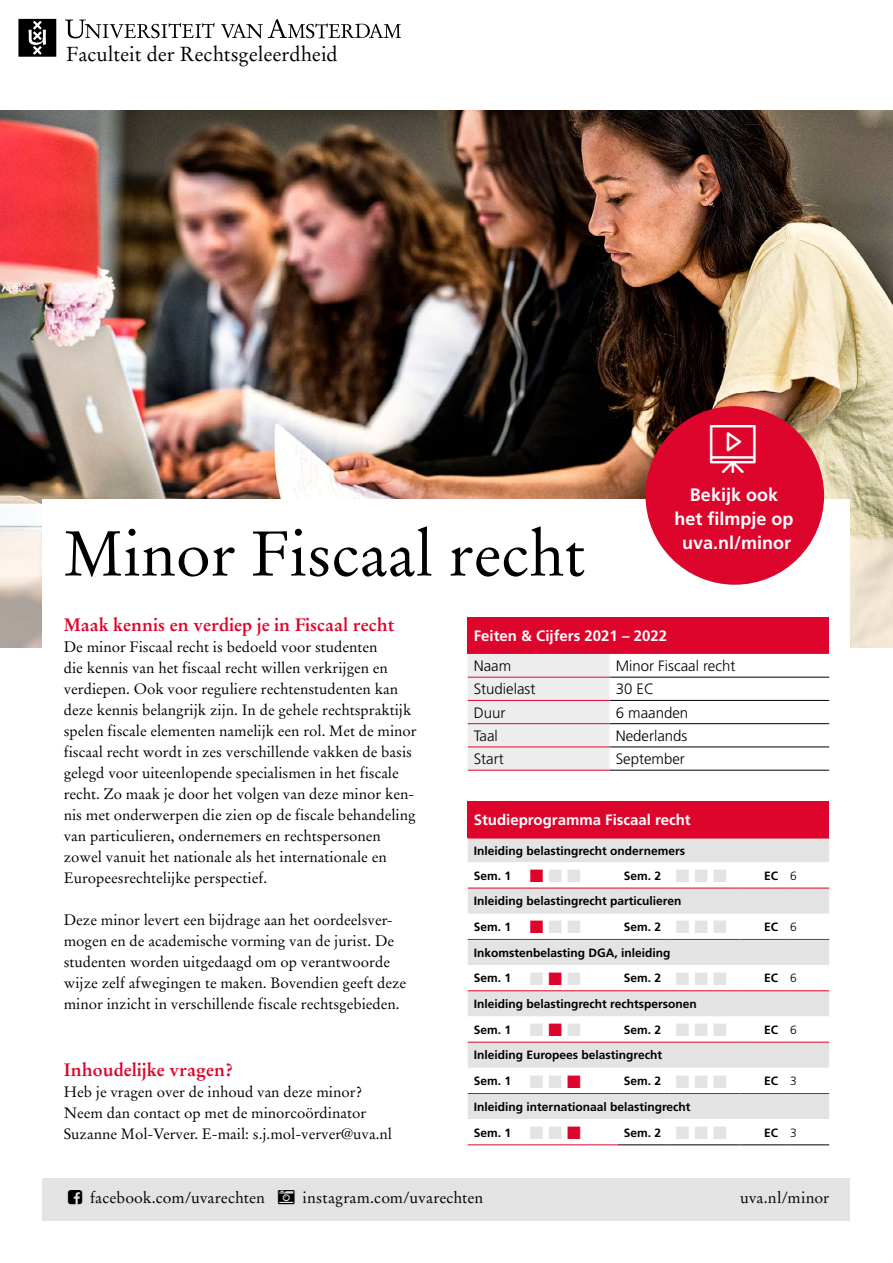
<style>
.page{position:relative;width:893px;height:1263px;background:#fff}
.page>*{position:absolute;margin:0;border:0;box-sizing:border-box;transform-origin:0 0}
.t1{font:63px "Stempel Garamond LT Std";color:#000}
.t2{font:20.25px "Stempel Garamond LT Std";color:#000}
.t3{font:700 18px "Stempel Garamond LT Std";color:#dd052b}
.t4{font:700 18px/24px "Frutiger LT Std";color:#fff;text-align:center}
.t5{font:15.75px "Stempel Garamond LT Std";letter-spacing:.005em;color:#000}
.t6{font:15px/21px "Stempel Garamond LT Std";color:#000}
.t7{font:300 15px "Frutiger LT Std";color:#000}
.t8{font:700 15px "Frutiger LT Std";color:#fff}
.t9{font:700 12px/25.7px "Frutiger LT Std";color:#000}
.s1{color:#dd052b}
.s2{color:#e3e3e3}
.s3{font-weight:300}
</style>
<div class="page">
<img style="left:0;top:111px;width:893px;height:536px">
<div style="left:43px;top:500px;width:807px;height:763px;background:#fff"></div>
<div style="left:43px;top:1178px;width:807px;height:42px;background:#e3e3e3"></div>
<div style="left:468px;top:617px;width:361px;height:37px;background:#dd052b"></div>
<svg style="left:468px;top:654px;width:361px;height:116px"></svg>
<hr style="left:610px;top:677px;width:219px;height:1px;background:#000">
<hr style="left:610px;top:700px;width:219px;height:1px;background:#000">
<hr style="left:610px;top:723px;width:219px;height:1px;background:#000">
<hr style="left:610px;top:746px;width:219px;height:1px;background:#000">
<hr style="left:610px;top:770px;width:219px;height:1px;background:#000">
<hr style="left:468px;top:677px;width:142px;height:1px;background:#dd052b">
<hr style="left:468px;top:700px;width:142px;height:1px;background:#dd052b">
<hr style="left:468px;top:723px;width:142px;height:1px;background:#dd052b">
<hr style="left:468px;top:746px;width:142px;height:1px;background:#dd052b">
<hr style="left:468px;top:770px;width:142px;height:1px;background:#dd052b">
<svg style="left:18px;top:19px;width:38px;height:38px"></svg>
<svg style="left:65px;top:19px;width:150px;height:20px"></svg>
<svg style="left:221px;top:19px;width:180px;height:20px"></svg>
<div style="left:468px;top:801px;width:361px;height:37px;background:#dd052b"></div>
<div style="left:468px;top:839px;width:361px;height:23px;background:#e3e3e3"></div>
<svg style="left:468px;top:887px;width:150px;height:232px"></svg>
<svg style="left:618px;top:887px;width:211px;height:232px;fill:#e3e3e3"></svg>
<hr style="left:618px;top:1144px;width:52px;height:1px;background:#000">
<hr style="left:670px;top:1144px;width:70px;height:1px;background:#000">
<hr style="left:740px;top:1144px;width:44px;height:1px;background:#000">
<hr style="left:784px;top:1144px;width:45px;height:1px;background:#000">
<hr style="left:468px;top:838px;width:56px;height:1px;background:#dd052b">
<hr style="left:524px;top:838px;width:94px;height:1px;background:#dd052b">
<hr style="left:618px;top:838px;width:52px;height:1px;background:#dd052b">
<hr style="left:670px;top:838px;width:70px;height:1px;background:#dd052b">
<hr style="left:740px;top:838px;width:44px;height:1px;background:#dd052b">
<hr style="left:784px;top:838px;width:45px;height:1px;background:#dd052b">
<hr style="left:468px;top:1144px;width:56px;height:1px;background:#dd052b">
<hr style="left:524px;top:1144px;width:94px;height:1px;background:#dd052b">
<hr style="left:468px;top:888px;width:56px;height:1px;background:#dd052b">
<hr style="left:524px;top:888px;width:94px;height:1px;background:#dd052b">
<hr style="left:618px;top:888px;width:52px;height:1px;background:#dd052b">
<hr style="left:670px;top:888px;width:70px;height:1px;background:#dd052b">
<hr style="left:740px;top:888px;width:44px;height:1px;background:#dd052b">
<hr style="left:784px;top:888px;width:45px;height:1px;background:#dd052b">
<hr style="left:468px;top:939px;width:56px;height:1px;background:#dd052b">
<hr style="left:524px;top:939px;width:94px;height:1px;background:#dd052b">
<hr style="left:618px;top:939px;width:52px;height:1px;background:#dd052b">
<hr style="left:670px;top:939px;width:70px;height:1px;background:#dd052b">
<hr style="left:740px;top:939px;width:44px;height:1px;background:#dd052b">
<hr style="left:784px;top:939px;width:45px;height:1px;background:#dd052b">
<hr style="left:468px;top:990px;width:56px;height:1px;background:#dd052b">
<hr style="left:524px;top:990px;width:94px;height:1px;background:#dd052b">
<hr style="left:618px;top:990px;width:52px;height:1px;background:#dd052b">
<hr style="left:670px;top:990px;width:70px;height:1px;background:#dd052b">
<hr style="left:740px;top:990px;width:44px;height:1px;background:#dd052b">
<hr style="left:784px;top:990px;width:45px;height:1px;background:#dd052b">
<hr style="left:468px;top:1042px;width:56px;height:1px;background:#dd052b">
<hr style="left:524px;top:1042px;width:94px;height:1px;background:#dd052b">
<hr style="left:618px;top:1042px;width:52px;height:1px;background:#dd052b">
<hr style="left:670px;top:1042px;width:70px;height:1px;background:#dd052b">
<hr style="left:740px;top:1042px;width:44px;height:1px;background:#dd052b">
<hr style="left:784px;top:1042px;width:45px;height:1px;background:#dd052b">
<hr style="left:468px;top:1093px;width:56px;height:1px;background:#dd052b">
<hr style="left:524px;top:1093px;width:94px;height:1px;background:#dd052b">
<hr style="left:618px;top:1093px;width:52px;height:1px;background:#dd052b">
<hr style="left:670px;top:1093px;width:70px;height:1px;background:#dd052b">
<hr style="left:740px;top:1093px;width:44px;height:1px;background:#dd052b">
<hr style="left:784px;top:1093px;width:45px;height:1px;background:#dd052b">
<div style="left:645px;top:406px;width:179px;height:179px;background:#dd052b;border-radius:50%"></div>
<h2 class="t2" style="left:66px;top:42px;width:273px">Faculteit der Rechtsgeleerdheid</h2>
<h1 class="t1" style="left:64px;top:516px;width:523px">Minor Fiscaal recht</h1>
<p class="t4" style="left:674px;top:483px;width:121px">Bekijk ook het filmpje op uva.nl/minor</p>
<p class="t3" style="left:64px;top:614px;width:332px">Maak kennis en verdiep je in Fiscaal recht</p>
<p class="t6" style="left:64px;top:637px;width:354px">De minor Fiscaal recht is bedoeld voor studenten<br>die kennis van het fiscaal recht willen verkrijgen en verdiepen. Ook voor reguliere rechtenstudenten kan deze kennis belangrijk zijn. In de gehele rechtspraktijk spelen fiscale elementen namelijk een rol. Met de minor fiscaal recht wordt in zes verschillende vakken de basis gelegd voor uiteenlopende specialismen in het fiscale recht. Zo maak je door het volgen van deze minor ken&shy;nis met onderwerpen die zien op de fiscale behandeling van particulieren, ondernemers en rechtspersonen zowel vanuit het nationale als het internationale en Europeesrechtelijke perspectief.</p>
<p class="t6" style="left:64px;top:910px;width:344px">Deze minor levert een bijdrage aan het oordeelsver&shy;mogen en de academische vorming van de jurist. De studenten worden uitgedaagd om op verantwoorde wijze zelf afwegingen te maken. Bovendien geeft deze minor inzicht in verschillende fiscale rechtsgebieden.</p>
<p class="t3" style="left:64px;top:1059px;width:171px">Inhoudelijke vragen?</p>
<p class="t6" style="left:64px;top:1082px;width:330px">Heb je vragen over de inhoud van deze minor?<br>Neem dan contact op met de minorcoördinator<br>Suzanne Mol-Verver. E-mail: s.j.mol-verver@uva.nl</p>
<p class="t8" style="left:474px;top:627px;width:195px">Feiten &amp; Cijfers 2021 – 2022</p>
<p class="t7" style="left:474px;top:657px;width:39px">Naam</p>
<p class="t7" style="left:616px;top:657px;width:121px">Minor Fiscaal recht</p>
<p class="t7" style="left:474px;top:681px;width:63px">Studielast</p>
<p class="t7" style="left:616px;top:681px;width:40px">30 EC</p>
<p class="t7" style="left:474px;top:704px;width:33px">Duur</p>
<p class="t7" style="left:616px;top:704px;width:74px">6 maanden</p>
<p class="t7" style="left:474px;top:727px;width:26px">Taal</p>
<p class="t7" style="left:616px;top:727px;width:73px">Nederlands</p>
<p class="t7" style="left:474px;top:750px;width:31px">Start</p>
<p class="t7" style="left:616px;top:750px;width:71px">September</p>
<p class="t8" style="left:474px;top:811px;width:219px">Studieprogramma Fiscaal recht</p>
<p class="t9" style="left:474px;top:838px;width:213px;line-height:25px">Inleiding belastingrecht ondernemers<br>Sem. 1 <span class="s1">■</span> <span class="s2">■</span> <span class="s2">■</span></p>
<p class="t9" style="left:624px;top:863px;width:104px">Sem. 2 <span class="s2">■</span> <span class="s2">■</span> <span class="s2">■</span></p>
<p class="t9" style="left:764px;top:863px;width:34px">EC <span class="s3">6</span></p>
<p class="t9" style="left:474px;top:888px;width:209px">Inleiding belastingrecht particulieren<br>Sem. 1 <span class="s1">■</span> <span class="s2">■</span> <span class="s2">■</span></p>
<p class="t9" style="left:624px;top:914px;width:104px">Sem. 2 <span class="s2">■</span> <span class="s2">■</span> <span class="s2">■</span></p>
<p class="t9" style="left:764px;top:914px;width:34px">EC <span class="s3">6</span></p>
<p class="t9" style="left:474px;top:940px;width:198px">Inkomstenbelasting DGA, inleiding<br>Sem. 1 <span class="s2">■</span> <span class="s1">■</span> <span class="s2">■</span></p>
<p class="t9" style="left:624px;top:965px;width:104px">Sem. 2 <span class="s2">■</span> <span class="s2">■</span> <span class="s2">■</span></p>
<p class="t9" style="left:764px;top:965px;width:34px">EC <span class="s3">6</span></p>
<p class="t9" style="left:474px;top:991px;width:224px">Inleiding belastingrecht rechtspersonen<br>Sem. 1 <span class="s2">■</span> <span class="s1">■</span> <span class="s2">■</span></p>
<p class="t9" style="left:624px;top:1017px;width:104px">Sem. 2 <span class="s2">■</span> <span class="s2">■</span> <span class="s2">■</span></p>
<p class="t9" style="left:764px;top:1017px;width:34px">EC <span class="s3">6</span></p>
<p class="t9" style="left:474px;top:1042px;width:190px">Inleiding Europees belastingrecht<br>Sem. 1 <span class="s2">■</span> <span class="s2">■</span> <span class="s1">■</span></p>
<p class="t9" style="left:624px;top:1068px;width:104px">Sem. 2 <span class="s2">■</span> <span class="s2">■</span> <span class="s2">■</span></p>
<p class="t9" style="left:764px;top:1068px;width:34px">EC <span class="s3">3</span></p>
<p class="t9" style="left:474px;top:1094px;width:218px">Inleiding internationaal belastingrecht<br>Sem. 1 <span class="s2">■</span> <span class="s2">■</span> <span class="s1">■</span></p>
<p class="t9" style="left:624px;top:1119px;width:104px">Sem. 2 <span class="s2">■</span> <span class="s2">■</span> <span class="s2">■</span></p>
<p class="t9" style="left:764px;top:1119px;width:34px">EC <span class="s3">3</span></p>
<p class="t5" style="left:90px;top:1188px;width:176px">facebook.com/uvarechten</p>
<p class="t5" style="left:302px;top:1188px;width:182px">instagram.com/uvarechten</p>
<p class="t5" style="left:740px;top:1188px;width:91px">uva.nl/minor</p>
</div>
